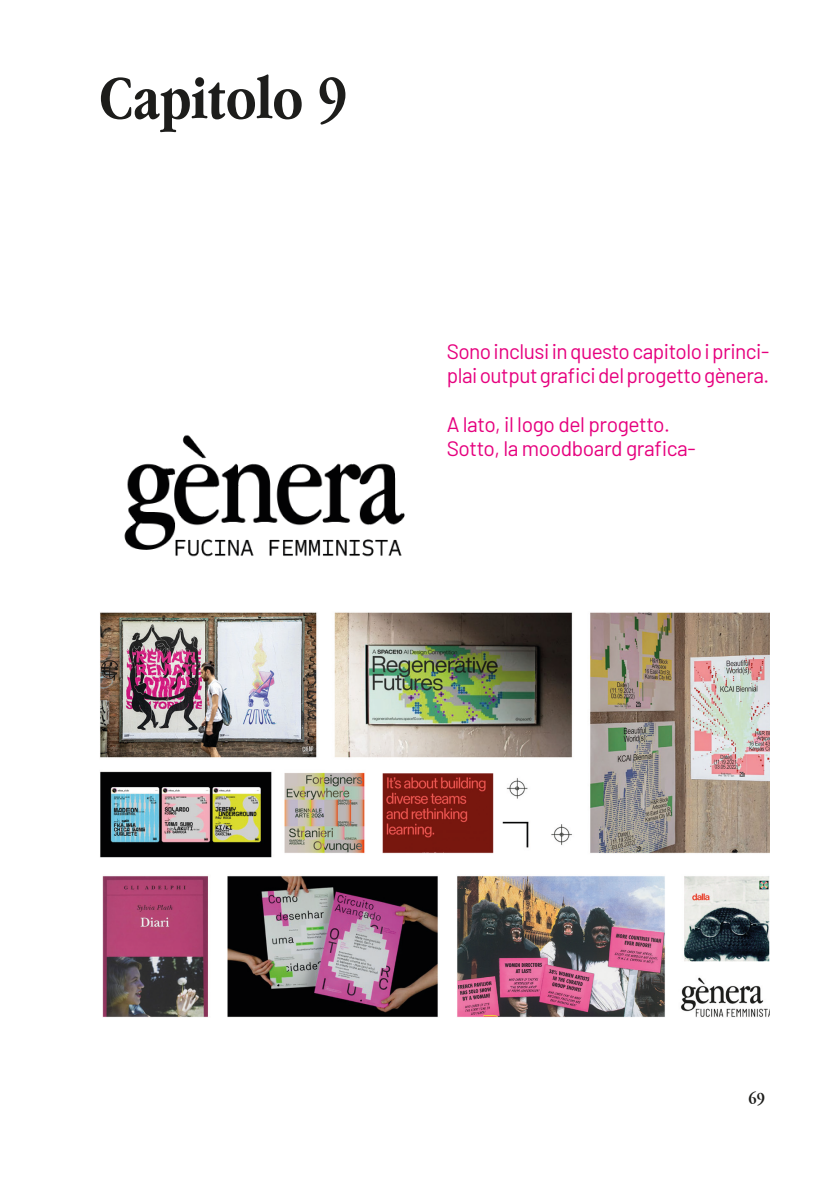
<style>
.page{position:relative;width:819px;height:1191px;background:#fff}
.page>*{position:absolute;margin:0;border:0;box-sizing:border-box;transform-origin:0 0}
.t1{font:700 63px "Apple Garamond";color:#1d1d1b}
.t2{font:21px/24.3px "Barlow";letter-spacing:-.025em;color:#e6007e}
.t3{font:700 17.5px "Apple Garamond";color:#1d1d1b}
</style>
<div class="page">
<img style="left:100px;top:612px;width:669px;height:405px">
<img style="left:124px;top:435px;width:281px;height:122px">
<p class="t1" style="left:99px;top:63px;width:250px">Capitolo 9</p>
<p class="t2" style="left:446px;top:337px;width:324px">Sono inclusi in questo capitolo i princi&shy;plai output grafici del progetto gènera.</p>
<p class="t2" style="left:446px;top:410px;width:225px">A lato, il logo del progetto.</p>
<p class="t2" style="left:446px;top:434px;width:251px">Sotto, la moodboard grafica-</p>
<p class="t3" style="left:748px;top:1088px;width:18px">69</p>
</div>
